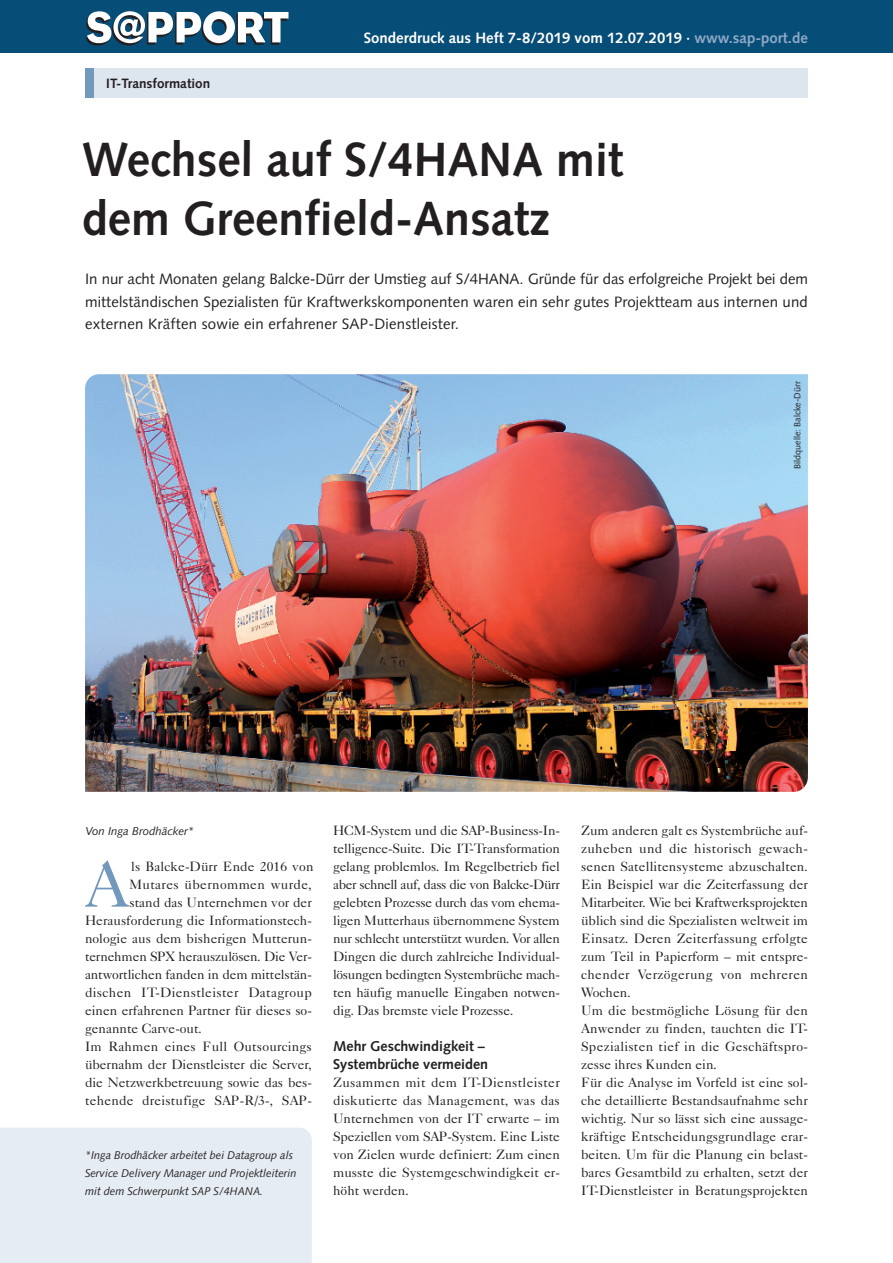
<style>
.page{position:relative;width:893px;height:1263px;background:#fff}
.page>*{position:absolute;margin:0;border:0;box-sizing:border-box;transform-origin:0 0}
.t1{font:65.7px "Caslon Five Forty";color:#7299bd}
.t2{font:700 48px/58.5px "Syntax";color:#231f20}
.t3{font:15px/22.5px "Syntax";letter-spacing:.015em;color:#231f20;text-align:justify}
.t4{font:700 15px "Syntax";color:#fff}
.t5{font:700 14.25px/18px "Syntax";color:#231f20}
.t6{font:13.5px/18px "Caslon Five Forty";color:#231f20;text-align:justify}
.t7{font:13.5px "Caslon Five Forty";letter-spacing:.025em;color:#231f20}
.t8{font:700 13.5px "Syntax";color:#231f20}
.t9{font:italic 11.4px "Syntax";color:#231f20}
.t10{font:italic 11.25px/18px "Syntax";color:#231f20}
.t11{font:9px "Syntax";color:#231f20}
.s1{color:#8da9c6}
</style>
<div class="page">
<div style="left:0;top:1128px;width:312px;height:135px;background:#e6ecf3"></div>
<div style="left:85px;top:68px;width:723px;height:30px;background:#dde5ef"></div>
<div style="left:85px;top:68px;width:9px;height:30px;background:#7299bd"></div>
<img style="left:85px;top:374px;width:723px;height:418px">
<div style="left:0;top:0;width:893px;height:53px;background:#064d77"></div>
<svg style="left:86px;top:11px;width:202px;height:34px"></svg>
<p class="t8" style="left:106px;top:78px;width:106px">IT-Transformation</p>
<p class="t4" style="left:364px;top:32px;width:446px">Sonderdruck aus Heft 7-8/2019 vom 12.07.2019 · <span class="s1">www.sap-port.de</span></p>
<h2 class="t2" style="left:82px;top:135px;width:543px">Wechsel auf S/4HANA mit dem Greenfield-Ansatz</h2>
<p class="t3" style="left:85px;top:269px;width:724px">In nur acht Monaten gelang Balcke-Dürr der Umstieg auf S/4HANA. Gründe für das erfolgreiche Projekt bei dem mittelständischen Spezialisten für Kraftwerkskomponenten waren ein sehr gutes Projektteam aus internen und externen Kräften sowie ein erfahrener SAP-Dienstleister.</p>
<p class="t11" style="left:794px;top:469px;width:89px;rotate:-90deg">Bildquelle: Balcke-Dürr</p>
<p class="t9" style="left:85px;top:826px;width:111px">Von Inga Brodhäcker*</p>
<h1 class="t1" style="left:84px;top:861px;width:47px">A</h1>
<p class="t6" style="left:131px;top:858px;width:184px">ls Balcke-Dürr Ende 2016 von</p>
<p class="t7" style="left:129px;top:879px;width:184px">Mutares übernommen wurde,</p>
<p class="t6" style="left:129px;top:894px;width:184px">stand das Unternehmen vor der</p>
<p class="t6" style="left:85px;top:912px;width:228px">Herausforderung die Informationstech-</p>
<p class="t6" style="left:85px;top:930px;width:228px">nologie aus dem bisherigen Mutterun-</p>
<p class="t6" style="left:85px;top:948px;width:228px">ternehmen SPX herauszulösen. Die Ver-</p>
<p class="t6" style="left:85px;top:966px;width:228px">antwortlichen fanden in dem mittelstän-</p>
<p class="t7" style="left:85px;top:987px;width:228px">dischen IT-Dienstleister Datagroup</p>
<p class="t6" style="left:85px;top:1002px;width:228px">einen erfahrenen Partner für dieses so-</p>
<p class="t6" style="left:85px;top:1020px;width:118px">genannte Carve-out.</p>
<p class="t6" style="left:85px;top:1038px;width:228px">Im Rahmen eines Full Outsourcings</p>
<p class="t6" style="left:85px;top:1056px;width:228px">übernahm der Dienstleister die Server,</p>
<p class="t6" style="left:85px;top:1074px;width:228px">die Netzwerkbetreuung sowie das bes-</p>
<p class="t6" style="left:85px;top:1092px;width:228px">tehende dreistufige SAP-R/3-, SAP-</p>
<p class="t10" style="left:85px;top:1147px;width:213px">*Inga Brodhäcker arbeitet bei Datagroup als<br>Service Delivery Manager und Projektleiterin mit dem Schwerpunkt SAP S/4HANA.</p>
<p class="t6" style="left:333px;top:822px;width:228px">HCM-System und die SAP-Business-In&shy;telligence-Suite. Die IT-Transformation gelang problemlos. Im Regelbetrieb fiel aber schnell auf, dass die von Balcke-Dürr gelebten Prozesse durch das vom ehema&shy;ligen Mutterhaus übernommene System nur schlecht unterstützt wurden. Vor allen Dingen die durch zahlreiche Individual&shy;lösungen bedingten Systembrüche mach&shy;ten häufig manuelle Eingaben notwen&shy;dig. Das bremste viele Prozesse.</p>
<p class="t5" style="left:333px;top:1038px;width:157px">Mehr Geschwindigkeit –<br>Systembrüche vermeiden</p>
<p class="t6" style="left:333px;top:1074px;width:228px">Zusammen mit dem IT-Dienstleister diskutierte das Management, was das Unternehmen von der IT erwarte – im Speziellen vom SAP-System. Eine Liste von Zielen wurde definiert: Zum einen musste die Systemgeschwindigkeit er&shy;höht werden.</p>
<p class="t6" style="left:581px;top:822px;width:228px;text-align:left">Zum anderen galt es Systembrüche auf&shy;zuheben und die historisch gewach&shy;senen Satellitensysteme abzuschalten.<br>Ein Beispiel war die Zeiterfassung der Mitarbeiter. Wie bei Kraftwerksprojekten üblich sind die Spezialisten weltweit im Einsatz. Deren Zeiterfassung erfolgte zum Teil in Papierform – mit entspre&shy;chender Verzögerung von mehreren Wochen.<br>Um die bestmögliche Lösung für den Anwender zu finden, tauchten die IT-Spezialisten tief in die Geschäftspro&shy;zesse ihres Kunden ein.<br>Für die Analyse im Vorfeld ist eine sol&shy;che detaillierte Bestandsaufnahme sehr wichtig. Nur so lässt sich eine aussage&shy;kräftige Entscheidungsgrundlage erar&shy;beiten. Um für die Planung ein belast&shy;bares Gesamtbild zu erhalten, setzt der IT-Dienstleister in Beratungsprojekten</p>
</div>
